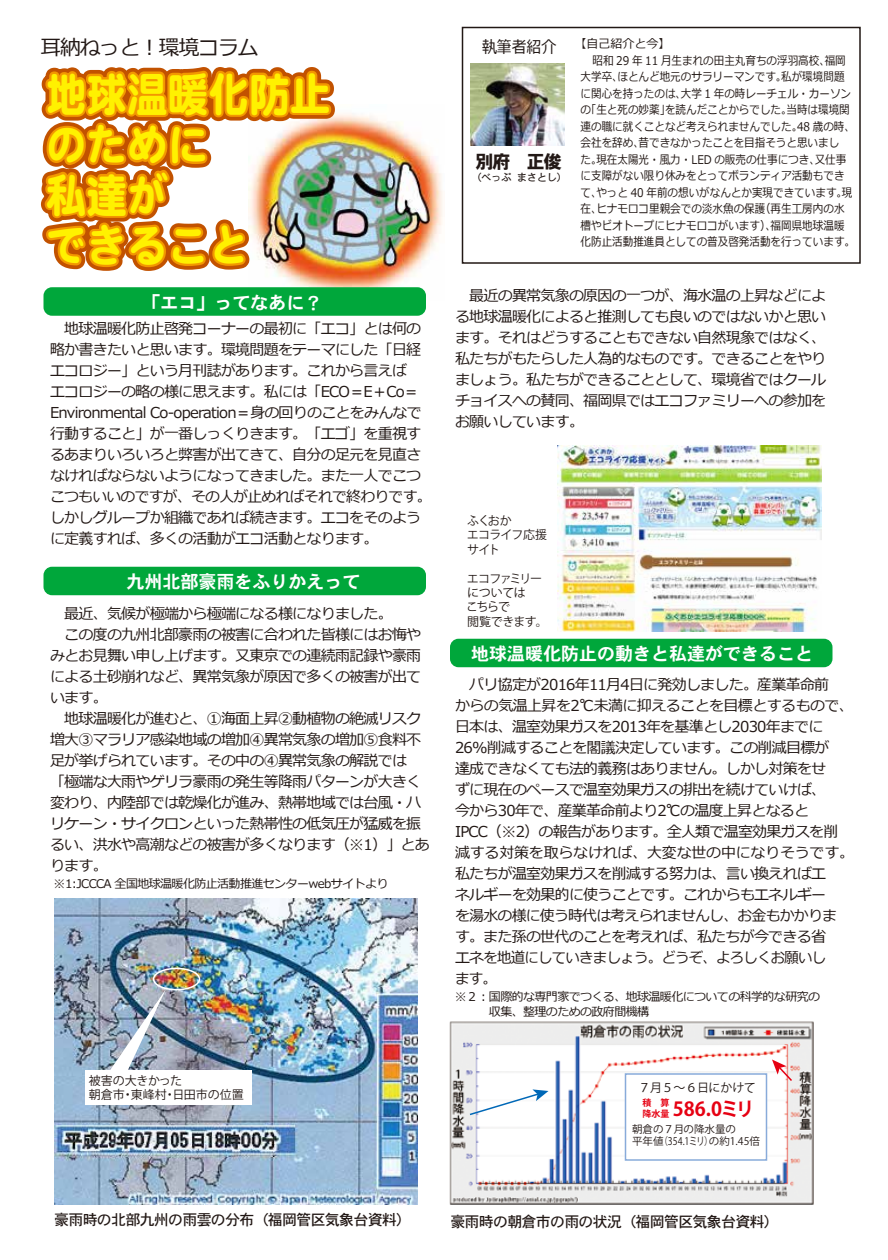
<style>
.page{position:relative;width:888px;height:1260px;background:#fff}
.page>*{position:absolute;margin:0;border:0;box-sizing:border-box;transform-origin:0 0}
.t1{font:46.2px/50.4px "DF Maru Gothic SB WIN RKSJ H";color:#fff100;scale:.88 1}
.t2{font:20.85px "Meiryo";letter-spacing:-.05em;color:#221815}
.t3{font:700 19.2px "Koz Go Pr 6 N";letter-spacing:-.05em;color:#e60012}
.t4{font:18px "DFHS Gothic W7 WINP RKSJ H";color:#fff}
.t5{font:18px "DFHS Gothic W9 WINP RKSJ H";color:#221815}
.t6{font:16.5px "Meiryo";color:#221815;scale:.9 1}
.t7{font:15px/21px "Meiryo";letter-spacing:-.05em;color:#221815}
.t8{font:15px "DFHS Gothic W5 WINP RKSJ H";letter-spacing:-.05em;color:#221815}
.t9{font:12px "Meiryo";color:#221815;scale:.88 1}
.t10{font:12px/15px "Meiryo";letter-spacing:-.05em;color:#221815}
.t11{font:12px/14.4px "Koz Go Pr 6 N";letter-spacing:-.06em;color:#221815}
.t12{font:12px/14.4px "Koz Go Pr 6 N";color:#221815}
.t13{font:12px/14.4px "Koz Go Pr 6 N";letter-spacing:-.07em;color:#221815}
.t14{font:12px "Koz Go Pr 6 N";letter-spacing:-.04em;color:#221815}
.t15{font:12px "Meiryo";color:#221815}
.t16{font:10.5px/12.6px "Koz Go Pr 6 N";color:#221815}
.t17{font:10.5px "DFHS Gothic W5 WINP RKSJ H";letter-spacing:-.05em;color:#221815}
.t18{font:700 9px/10.8px "Koz Go Pr 6 N";color:#e60012}
</style>
<div class="page">
<img style="left:289px;top:114px;width:154px;height:179px">
<div style="left:44px;top:287px;width:382px;height:29px;background:#00a73b;border-radius:9px"></div>
<div style="left:44px;top:567px;width:382px;height:28px;background:#00a73b;border-radius:9px"></div>
<div style="left:450px;top:639px;width:382px;height:28px;background:#00a73b;border-radius:9px"></div>
<img style="left:470px;top:63px;width:95px;height:82px">
<img style="left:40px;top:67px;width:301px;height:214px">
<img style="left:54px;top:898px;width:364px;height:306px">
<img style="left:449px;top:1021px;width:365px;height:184px">
<img style="left:557px;top:446px;width:264px;height:186px">
<div style="left:153px;top:968px;width:47px;height:22px;border:2px solid #fff;border-radius:50%"></div>
<div style="left:85px;top:1071px;width:167px;height:34px;background:#fff"></div>
<img style="left:109px;top:989px;width:57px;height:82px">
<div style="left:625px;top:1073px;width:142px;height:88px;background:#fff;border:2px solid #88abda"></div>
<svg style="left:468px;top:1089px;width:81px;height:27px"></svg>
<svg style="left:772px;top:1059px;width:22px;height:24px"></svg>
<div style="left:462px;top:27px;width:399px;height:237px;border:2px solid #221815"></div>
<h2 class="t2" style="left:40px;top:33px;width:220px">耳納ねっと︕環境コラム</h2>
<h1 class="t1" style="left:46px;top:69px;width:325px">地球温暖化防止のために<br>私達が<br>できること</h1>
<p class="t4" style="left:143px;top:293px;width:181px">「エコ」ってなあに？</p>
<p class="t7" style="left:50px;top:319px;width:383px">　地球温暖化防止啓発コーナーの最初に「エコ」とは何の略か書きたいと思います。環境問題をテーマにした「日経エコロジー」という月刊誌があります。これから言えば<br>エコロジーの略の様に思えます。私には「ECO＝E＋Co＝<br>Environmental Co-operation＝身の回りのことをみんなで行動すること」が一番しっくりきます。「エゴ」を重視するあまりいろいろと弊害が出てきて、自分の足元を見直さなければならないようになってきました。また一人でこつこつもいいのですが、その人が止めればそれで終わりです。しかしグループか組織であれば続きます。エコをそのように定義すれば、多くの活動がエコ活動となります。</p>
<p class="t4" style="left:127px;top:572px;width:235px">九州北部豪雨をふりかえって</p>
<p class="t7" style="left:50px;top:604px;width:381px">　最近、気候が極端から極端になる様になりました。<br>　この度の九州北部豪雨の被害に合われた皆様にはお悔やみとお見舞い申し上げます。又東京での連続雨記録や豪雨による土砂崩れなど、異常気象が原因で多くの被害が出ています。<br>　地球温暖化が進むと、①海面上昇②動植物の絶滅リスク増大③マラリア感染地域の増加④異常気象の増加⑤食料不足が挙げられています。その中の④異常気象の解説では<br>「極端な大雨やゲリラ豪雨の発生等降雨パターンが大きく変わり、内陸部では乾燥化が進み、熱帯地域では台風・ハリケーン・サイクロンといった熱帯性の低気圧が猛威を振るい、洪水や高潮などの被害が多くなります（※1）」とあります。</p>
<p class="t10" style="left:54px;top:876px;width:336px">※1:JCCCA 全国地球温暖化防止活動推進センターwebサイトより</p>
<p class="t6" style="left:482px;top:35px;width:84px">執筆者紹介</p>
<p class="t5" style="left:475px;top:153px;width:88px">別府　正俊</p>
<p class="t17" style="left:478px;top:172px;width:83px">(べっぷ まさとし)</p>
<p class="t15" style="left:575px;top:36px;width:97px">【自己紹介と今】</p>
<p class="t9" style="left:593px;top:52px;width:289px">昭和 29 年 11 月生まれの田主丸育ちの浮羽高校、福岡</p>
<p class="t9" style="left:581px;top:69px;width:301px">大学卒、ほとんど地元のサラリーマンです。私が環境問題</p>
<p class="t9" style="left:581px;top:85px;width:309px">に関心を持ったのは、大学 1 年の時レーチェル・カーソン</p>
<p class="t9" style="left:581px;top:102px;width:308px">の「生と死の妙薬」を読んだことからでした。当時は環境関</p>
<p class="t9" style="left:581px;top:118px;width:313px">連の職に就くことなど考えられませんでした。48 歳の時、</p>
<p class="t9" style="left:581px;top:135px;width:296px">会社を辞め、昔できなかったことを目指そうと思いまし</p>
<p class="t9" style="left:581px;top:151px;width:304px">た。現在太陽光・風力・LED の販売の仕事につき、又仕事</p>
<p class="t9" style="left:581px;top:168px;width:302px">に支障がない限り休みをとってボランティア活動もでき</p>
<p class="t9" style="left:581px;top:184px;width:310px">て、やっと 40 年前の想いがなんとか実現できています。現</p>
<p class="t9" style="left:581px;top:201px;width:302px">在、ヒナモロコ里親会での淡水魚の保護（再生工房内の水</p>
<p class="t9" style="left:581px;top:217px;width:302px">槽やビオトープにヒナモロコがいます）、福岡県地球温暖</p>
<p class="t9" style="left:581px;top:234px;width:314px">化防止活動推進員としての普及啓発活動を行っています。</p>
<p class="t7" style="left:455px;top:286px;width:373px;text-align:justify">　最近の異常気象の原因の一つが、海水温の上昇などによる地球温暖化によると推測しても良いのではないかと思います。それはどうすることもできない自然現象ではなく、私たちがもたらした人為的なものです。できることをやりましょう。私たちができることとして、環境省ではクールチョイスへの賛同、福岡県ではエコファミリーへの参加をお願いしています。</p>
<p class="t13" style="left:467px;top:514px;width:82px">ふくおか<br>エコライフ応援サイト</p>
<p class="t11" style="left:466px;top:571px;width:83px">エコファミリーについては<br>こちらで<br>閲覧できます。</p>
<p class="t4" style="left:471px;top:644px;width:343px">地球温暖化防止の動きと私達ができること</p>
<p class="t7" style="left:455px;top:675px;width:401px">　パリ協定が2016年11月4日に発効しました。産業革命前<br>からの気温上昇を2℃未満に抑えることを目標とするもので、日本は、温室効果ガスを2013年を基準とし2030年までに<br>26%削減することを閣議決定しています。この削減目標が<br>達成できなくても法的義務はありません。しかし対策をせ<br>ずに現在のペースで温室効果ガスの排出を続けていけば、<br>今から30年で、産業革命前より2℃の温度上昇となると<br>IPCC（※2）の報告があります。全人類で温室効果ガスを削減する対策を取らなければ、大変な世の中になりそうです。私たちが温室効果ガスを削減する努力は、言い換えればエ<br>ネルギーを効果的に使うことです。これからもエネルギー<br>を湯水の様に使う時代は考えられませんし、お金もかかります。また孫の世代のことを考えれば、私たちが今できる省<br>エネを地道にしていきましょう。どうぞ、よろしくお願いし<br>ます。</p>
<p class="t10" style="left:455px;top:990px;width:367px">※２︓国際的な専門家でつくる、地球温暖化についての科学的な研究の　　　収集、整理のための政府間機構</p>
<p class="t12" style="left:89px;top:1073px;width:157px">被害の大きかった<br>朝倉市・東峰村・日田市の位置</p>
<p class="t14" style="left:639px;top:1081px;width:119px">７月５～６日にかけて</p>
<p class="t16" style="left:632px;top:1123px;width:130px">朝倉の７月の降水量の<br>平年値（354.1ミリ）の約1.45倍</p>
<p class="t18" style="left:642px;top:1097px;width:28px">積　算降水量</p>
<p class="t3" style="left:673px;top:1099px;width:83px">586.0ミリ</p>
<p class="t8" style="left:54px;top:1212px;width:359px">豪雨時の北部九州の雨雲の分布（福岡管区気象台資料）</p>
<p class="t8" style="left:450px;top:1214px;width:330px">豪雨時の朝倉市の雨の状況（福岡管区気象台資料）</p>
</div>
